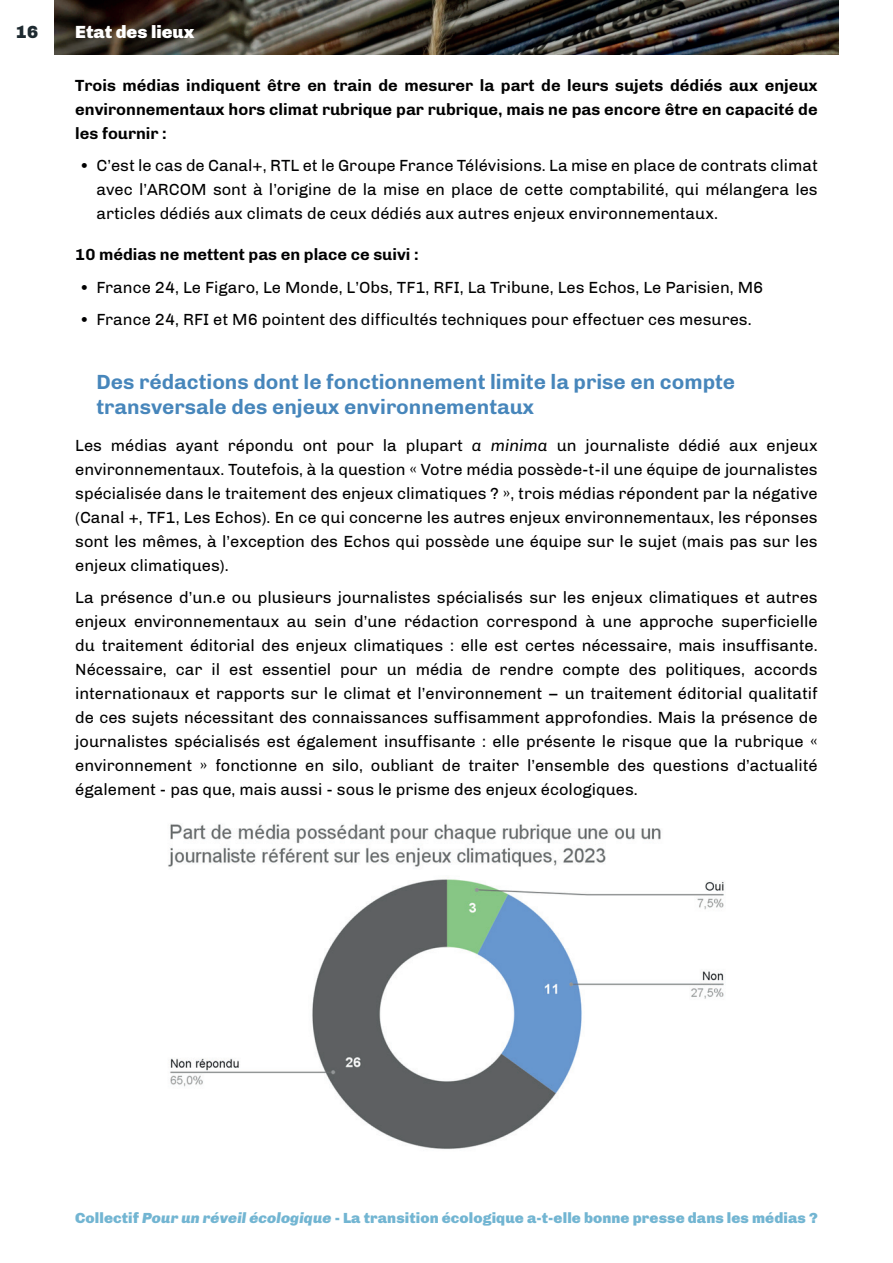
<style>
.page{position:relative;width:893px;height:1263px;background:#fff}
.page>*{position:absolute;margin:0;border:0;box-sizing:border-box;transform-origin:0 0}
.t1{font:700 21px/25.2px "Chivo";color:#4786bb}
.t2{font:900 18px "Chivo";color:#fff}
.t3{font:900 18px "Chivo";color:#1e2a30}
.t4{font:16.5px/24px "Chivo";color:#000001;text-align:justify}
.t5{font:700 16.5px/24px "Chivo";color:#000001;text-align:justify}
.t6{font:900 15px "Chivo";letter-spacing:.005em;color:#72b5d2}
.s1{font-style:italic}
</style>
<div class="page">
<img style="left:54px;top:0;width:785px;height:54px">
<img style="left:168px;top:824px;width:556px;height:326px">
<p class="t3" style="left:16px;top:21px;width:24px">16</p>
<p class="t2" style="left:75px;top:21px;width:121px">Etat des lieux</p>
<p class="t5" style="left:75px;top:73px;width:744px">Trois médias indiquent être en train de mesurer la part de leurs sujets dédiés aux enjeux environnementaux hors climat rubrique par rubrique, mais ne pas encore être en capacité de les fournir :</p>
<p class="t4" style="left:97px;top:154px;width:723px;text-indent:-17px">• C’est le cas de Canal+, RTL et le Groupe France Télévisions. La mise en place de contrats climat avec l’ARCOM sont à l’origine de la mise en place de cette comptabilité, qui mélangera les articles dédiés aux climats de ceux dédiés aux autres enjeux environnementaux.</p>
<p class="t5" style="left:75px;top:243px;width:345px">10 médias ne mettent pas en place ce suivi :</p>
<p class="t4" style="left:80px;top:275px;width:685px">• France 24, Le Figaro, Le Monde, L’Obs, TF1, RFI, La Tribune, Les Echos, Le Parisien, M6</p>
<p class="t4" style="left:80px;top:308px;width:674px">• France 24, RFI et M6 pointent des difficultés techniques pour effectuer ces mesures.</p>
<p class="t1" style="left:97px;top:369px;width:640px">Des rédactions dont le fonctionnement limite la prise en compte transversale des enjeux environnementaux</p>
<p class="t4" style="left:75px;top:433px;width:744px">Les médias ayant répondu ont pour la plupart <span class="s1">a minima</span> un journaliste dédié aux enjeux environnementaux. Toutefois, à la question « Votre média possède-t-il une équipe de journalistes spécialisée dans le traitement des enjeux climatiques ? », trois médias répondent par la négative (Canal +, TF1, Les Echos). En ce qui concerne les autres enjeux environnementaux, les réponses sont les mêmes, à l’exception des Echos qui possède une équipe sur le sujet (mais pas sur les enjeux climatiques).</p>
<p class="t4" style="left:75px;top:586px;width:744px">La présence d’un.e ou plusieurs journalistes spécialisés sur les enjeux climatiques et autres enjeux environnementaux au sein d’une rédaction correspond à une approche superficielle du traitement éditorial des enjeux climatiques : elle est certes nécessaire, mais insuffisante.<br>Nécessaire, car il est essentiel pour un média de rendre compte des politiques, accords internationaux et rapports sur le climat et l’environnement – un traitement éditorial qualitatif de ces sujets nécessitant des connaissances suffisamment approfondies. Mais la présence de journalistes spécialisés est également insuffisante : elle présente le risque que la rubrique « environnement » fonctionne en silo, oubliant de traiter l’ensemble des questions d’actualité également - pas que, mais aussi - sous le prisme des enjeux écologiques.</p>
<p class="t6" style="left:75px;top:1209px;width:744px">Collectif <span class="s1">Pour un réveil écologique</span> - La transition écologique a-t-elle bonne presse dans les médias ?</p>
</div>
